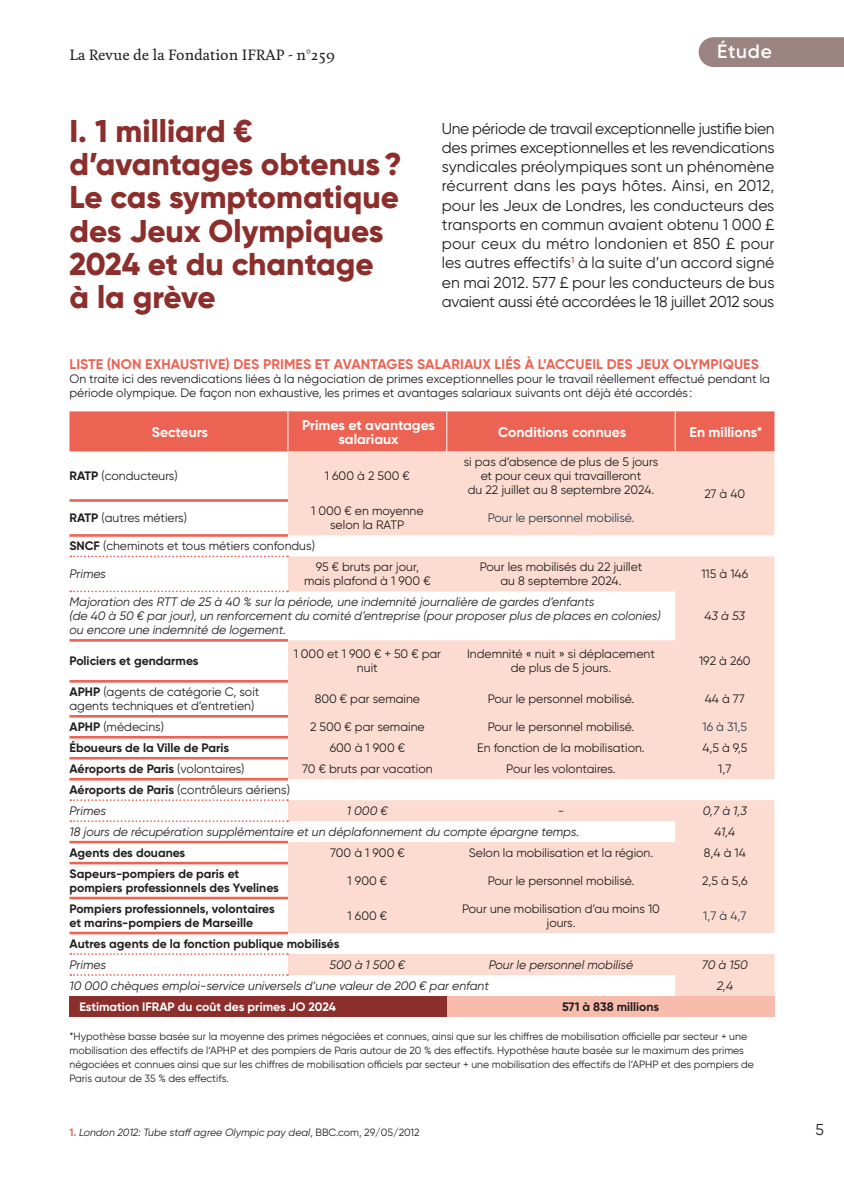
<style>
.page{position:relative;width:844px;height:1191px;background:#fff}
.page>*{position:absolute;margin:0;border:0;box-sizing:border-box;transform-origin:0 0}
.t1{font:800 31.5px/33.2px "Gilroy";color:#8c2e2b}
.t2{font:600 19.25px "Gilroy";letter-spacing:.04em;color:#fff}
.t3{font:15.75px/19.2px "Gilroy";letter-spacing:-.015em;color:#231f20;text-align:justify}
.t4{font:700 14px "Gilroy";letter-spacing:.01em;color:#ed6353}
.t5{font:700 14px/14px "Gilroy";color:#fff;text-align:center}
.t6{font:500 14px "Feijoa";color:#231f20}
.t7{font:12.25px/14px "Gilroy";color:#231f20;text-align:center}
.t8{font:italic 12.25px/14px "Gilroy";color:#231f20}
.t9{font:700 12.25px/14px "Gilroy";color:#231f20}
.t10{font:12.25px "Gilroy";color:#2f3e4d}
.t11{font:700 12.25px "Gilroy";color:#fff}
.t12{font:10.5px/14px "Gilroy";color:#231f20}
.t13{font:italic 10.5px "Gilroy";color:#231f20}
.s1{font-weight:700}
.s2{color:#231f20}
.s3{font-weight:400}
.s4{font-style:italic}
.s5{font-weight:700;font-style:normal;color:#ed6353}
.s6{font-style:normal}
</style>
<div class="page">
<div style="left:69px;top:411px;width:705px;height:40px;background:#ed6353"></div>
<svg style="left:288px;top:451px;width:486px;height:545px;fill:#fcdcd0"></svg>
<div style="left:69px;top:996px;width:377px;height:21px;background:#8c2e2b"></div>
<div style="left:446px;top:996px;width:328px;height:21px;background:#f8bcac"></div>
<hr style="left:69px;top:680px;width:219px;height:2px;background:#ed6353">
<hr style="left:69px;top:715px;width:219px;height:2px;background:#ed6353">
<hr style="left:69px;top:736px;width:219px;height:2px;background:#ed6353">
<hr style="left:69px;top:757px;width:219px;height:2px;background:#ed6353">
<hr style="left:69px;top:778px;width:219px;height:2px;background:#ed6353">
<hr style="left:69px;top:841px;width:219px;height:2px;background:#ed6353">
<hr style="left:69px;top:861px;width:219px;height:3px;background:#ed6353">
<hr style="left:69px;top:896px;width:219px;height:3px;background:#ed6353">
<hr style="left:69px;top:931px;width:219px;height:3px;background:#ed6353">
<hr style="left:69px;top:639px;width:219px;height:2px;background:#ed6353">
<hr style="left:69px;top:534px;width:219px;height:3px;background:#ed6353">
<svg style="left:70px;top:799px;width:218px;height:2px"></svg>
<svg style="left:70px;top:820px;width:218px;height:2px"></svg>
<svg style="left:70px;top:555px;width:218px;height:2px"></svg>
<svg style="left:70px;top:590px;width:218px;height:2px"></svg>
<svg style="left:70px;top:953px;width:218px;height:2px"></svg>
<svg style="left:70px;top:974px;width:218px;height:1px"></svg>
<hr style="left:287px;top:411px;width:1px;height:40px;background:#fff">
<hr style="left:446px;top:411px;width:1px;height:40px;background:#fff">
<hr style="left:674px;top:411px;width:1px;height:40px;background:#fff">
<hr style="left:69px;top:499px;width:219px;height:3px;background:#ed6353">
<div style="left:698px;top:37px;width:145px;height:30px;background:#9a8380"></div>
<p class="t6" style="left:69px;top:46px;width:267px">La Revue de la Fondation IFRAP - n°259</p>
<h2 class="t2" style="left:716px;top:39px;width:56px">Étude</h2>
<h1 class="t1" style="left:69px;top:114px;width:333px">I. 1 milliard € d’avantages obtenus?<br>Le cas symptomatique des Jeux Olympiques<br>2024 et du chantage<br>à la grève</h1>
<p class="t3" style="left:441px;top:118px;width:334px">Une période de travail exceptionnelle justifie bien des primes exceptionnelles et les revendications syndicales préolympiques sont un phénomène récurrent dans les pays hôtes. Ainsi, en 2012, pour les Jeux de Londres, les conducteurs des transports en commun avaient obtenu 1 000 £ pour ceux du métro londonien et 850 £ pour les autres effectifs<sup>1</sup> à la suite d’un accord signé en mai 2012. 577 £ pour les conducteurs de bus avaient aussi été accordées le 18 juillet 2012 sous</p>
<p class="t4" style="left:70px;top:355px;width:690px">LISTE (NON EXHAUSTIVE) DES PRIMES ET AVANTAGES SALARIAUX LIÉS À L’ACCUEIL DES JEUX OLYMPIQUES</p>
<p class="t7" style="left:69px;top:371px;width:701px;text-align:left">On traite ici des revendications liées à la négociation de primes exceptionnelles pour le travail réellement effectué pendant la période olympique. De façon non exhaustive, les primes et avantages salariaux suivants ont déjà été accordés :</p>
<p class="t5" style="left:152px;top:425px;width:58px">Secteurs</p>
<p class="t5" style="left:302px;top:418px;width:134px">Primes et avantages salariaux</p>
<p class="t5" style="left:498px;top:425px;width:130px">Conditions connues</p>
<p class="t5" style="left:689px;top:425px;width:74px">En millions*</p>
<p class="t7" style="left:69px;top:469px;width:110px"><span class="s1">RATP</span> (conducteurs)</p>
<p class="t7" style="left:325px;top:469px;width:86px">1 600 à 2 500 €</p>
<p class="t7" style="left:463px;top:455px;width:196px">si pas d’absence de plus de 5 jours et pour ceux qui travailleront<br>du 22 juillet au 8 septembre 2024.</p>
<p class="t7" style="left:704px;top:486px;width:42px">27 à 40</p>
<p class="t7" style="left:69px;top:511px;width:119px"><span class="s1">RATP</span> (autres métiers)</p>
<p class="t7" style="left:311px;top:504px;width:114px">1 000 € en moyenne selon la RATP</p>
<p class="t10" style="left:487px;top:510px;width:148px">Pour le pe<span class="s2">rs</span>onnel mobilisé.</p>
<p class="t7" style="left:69px;top:539px;width:247px"><span class="s1">SNCF</span> (cheminots et tous métiers confondus)</p>
<p class="t8" style="left:69px;top:567px;width:38px">Primes</p>
<p class="t7" style="left:304px;top:560px;width:128px">95 € bruts par jour, mais plafond à 1 900 €</p>
<p class="t7" style="left:479px;top:560px;width:164px">Pour les mobilisés du 22 juillet au 8 septembre 2024.</p>
<p class="t7" style="left:701px;top:567px;width:48px">115 à 146</p>
<p class="t8" style="left:69px;top:595px;width:592px">Majoration des RTT de 25 à 40 % sur la période, une indemnité journalière de gardes d’enfants<br>(de 40 à 50 € par jour), un renforcement du comité d’entreprise (pour proposer plus de places en colonies) ou encore une indemnité de logement.</p>
<p class="t8" style="left:704px;top:609px;width:42px">43 à 53</p>
<p class="t9" style="left:69px;top:654px;width:131px">Policiers et gendarmes</p>
<p class="t7" style="left:293px;top:647px;width:149px">1 000 et 1 900 € + 50 € par nuit</p>
<p class="t7" style="left:467px;top:647px;width:189px">Indemnité « nuit » si déplacement de plus de 5 jours.</p>
<p class="t7" style="left:699px;top:654px;width:53px">192 à 260</p>
<p class="t7" style="left:69px;top:684px;width:191px;text-align:left"><span class="s1">APHP</span> (agents de catégorie C, soit agents techniques et d’entretien)</p>
<p class="t7" style="left:314px;top:691px;width:107px">800 € par semaine</p>
<p class="t7" style="left:487px;top:691px;width:148px">Pour le personnel mobilisé.</p>
<p class="t7" style="left:704px;top:691px;width:42px">44 à 77</p>
<p class="t7" style="left:69px;top:719px;width:96px"><span class="s1">APHP</span> (médecins)</p>
<p class="t7" style="left:310px;top:719px;width:116px">2 500 € par semaine</p>
<p class="t7" style="left:487px;top:719px;width:148px">Pour le personnel mobilisé.</p>
<p class="t10" style="left:702px;top:719px;width:46px">16 à 31,5</p>
<p class="t9" style="left:69px;top:740px;width:161px">Éboueurs de la Ville de Paris</p>
<p class="t7" style="left:329px;top:740px;width:77px">600 à 1 900 €</p>
<p class="t7" style="left:477px;top:740px;width:169px">En fonction de la mobilisation.</p>
<p class="t7" style="left:702px;top:740px;width:46px">4,5 à 9,5</p>
<p class="t9" style="left:69px;top:761px;width:176px">Aéroports de Paris <span class="s3">(volontaires)</span></p>
<p class="t7" style="left:302px;top:761px;width:132px">70 € bruts par vacation</p>
<p class="t7" style="left:506px;top:761px;width:111px">Pour les volontaires.</p>
<p class="t7" style="left:718px;top:761px;width:15px">1,7</p>
<p class="t7" style="left:69px;top:779px;width:222px;line-height:21px;text-align:left"><span class="s1">Aéroports de Paris</span> (contrôleurs aériens)<br><span class="s4">Primes</span></p>
<p class="t8" style="left:347px;top:803px;width:42px">1 000 €</p>
<p class="t8" style="left:557px;top:803px;width:8px">-</p>
<p class="t8" style="left:702px;top:803px;width:45px">0,7 à 1,3</p>
<p class="t8" style="left:69px;top:824px;width:511px">18 jours de récupération supplémentaire et un déplafonnement du compte épargne temps.</p>
<p class="t8" style="left:714px;top:824px;width:22px">41,4</p>
<p class="t9" style="left:69px;top:845px;width:117px">Agents des douanes</p>
<p class="t7" style="left:330px;top:845px;width:76px">700 à 1 900 €</p>
<p class="t7" style="left:468px;top:845px;width:186px">Selon la mobilisation et la région.</p>
<p class="t7" style="left:703px;top:845px;width:43px">8,4 à 14</p>
<p class="t9" style="left:69px;top:866px;width:211px">Sapeurs-pompiers de paris et pompiers professionnels des Yvelines</p>
<p class="t7" style="left:347px;top:873px;width:41px">1 900 €</p>
<p class="t7" style="left:487px;top:873px;width:148px">Pour le personnel mobilisé.</p>
<p class="t7" style="left:701px;top:873px;width:47px">2,5 à 5,6</p>
<p class="t9" style="left:69px;top:901px;width:207px">Pompiers professionnels, volontaires et marins-pompiers de Marseille</p>
<p class="t7" style="left:347px;top:908px;width:41px">1 600 €</p>
<p class="t7" style="left:462px;top:901px;width:199px">Pour une mobilisation d’au moins 10 jours.</p>
<p class="t10" style="left:703px;top:908px;width:45px">1,7 à 4,7</p>
<p class="t9" style="left:69px;top:936px;width:271px">Autres agents de la fonction publique mobilisés</p>
<p class="t8" style="left:69px;top:957px;width:38px">Primes</p>
<p class="t8" style="left:329px;top:957px;width:77px">500 à 1 500 €</p>
<p class="t8" style="left:488px;top:957px;width:146px">Pour le personnel mobilisé</p>
<p class="t8" style="left:701px;top:957px;width:47px">70 à 150</p>
<p class="t8" style="left:69px;top:978px;width:421px">10 000 chèques emploi-service universels d’une valeur de 200 € par enfant</p>
<p class="t8" style="left:716px;top:978px;width:18px">2,4</p>
<p class="t11" style="left:79px;top:998px;width:258px">Estimation IFRAP du coût des primes JO 2024</p>
<p class="t9" style="left:562px;top:999px;width:99px">571 à 838 millions</p>
<p class="t12" style="left:69px;top:1029px;width:686px">*Hypothèse basse basée sur la moyenne des primes négociées et connues, ainsi que sur les chiffres de mobilisation officielle par secteur + une mobilisation des effectifs de l’APHP et des pompiers de Paris autour de 20 % des effectifs. Hypothèse haute basée sur le maximum des primes négociées et connues ainsi que sur les chiffres de mobilisation officiels par secteur + une mobilisation des effectifs de l’APHP et des pompiers de Paris autour de 35 % des effectifs.</p>
<p class="t13" style="left:69px;top:1126px;width:351px"><span class="s5">1.</span> London 2012: Tube staff agree Olympic pay deal<span class="s6">, BBC.com, 29/05/2012</span></p>
<p class="t3" style="left:815px;top:1120px;width:10px">5</p>
</div>
